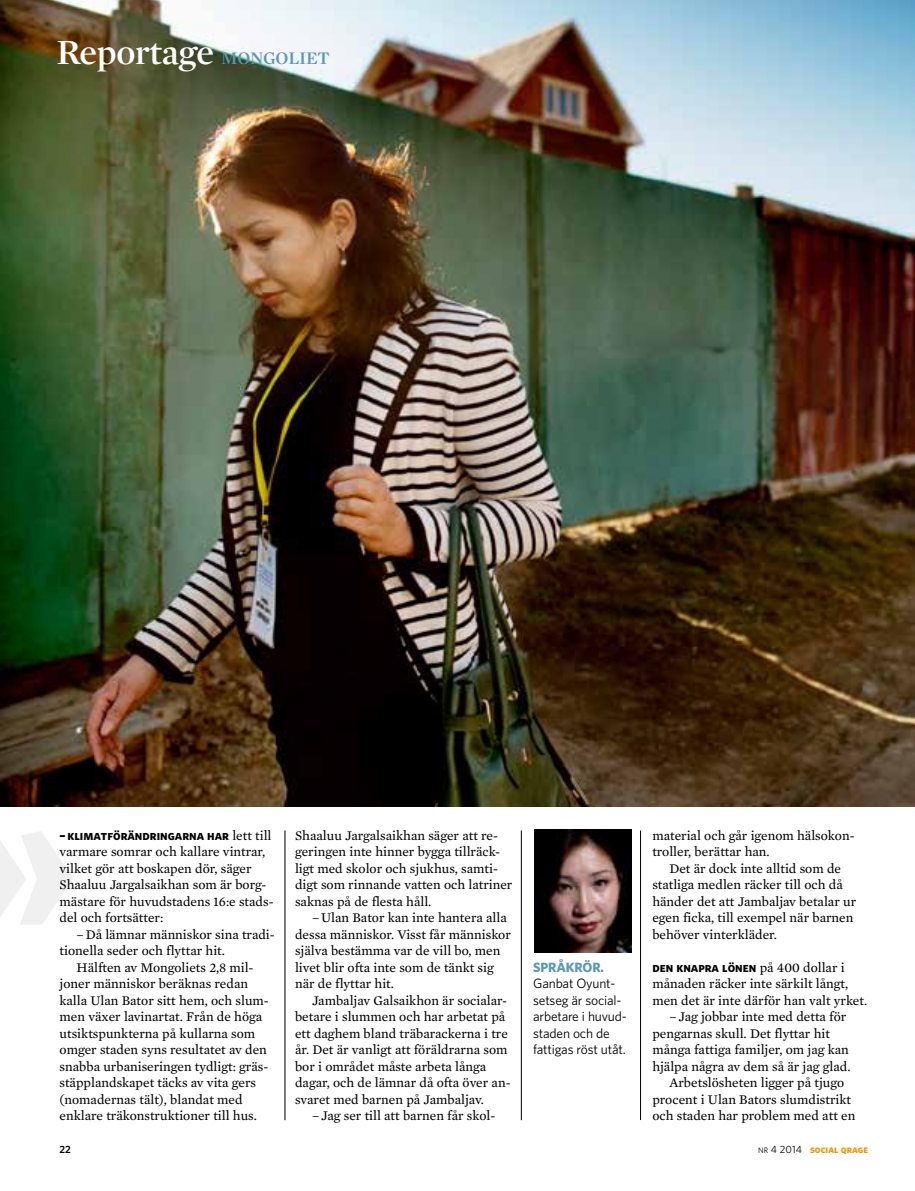
<style>
.page{position:relative;width:915px;height:1191px;background:#fff}
.page>*{position:absolute;margin:0;border:0;box-sizing:border-box;transform-origin:0 0}
.t1{font:600 36px "Mercury Display";letter-spacing:-.01em;color:#fff}
.Brödtext_med_indrag{font:13.5px/16.5px "Mercury Text G2";color:#000}
.Brödtext_utan_indrag{font:13.5px/16.5px "Mercury Text G2";color:#000}
.Bildtext{font:13.5px/16.5px "Whitney";letter-spacing:-.015em;color:#000}
.t2{font:10.5px "Whitney Bold SC";color:#f39200}
.t3{font:600 10.5px "Whitney";color:#000}
.s1{font-size:18px;color:#5998b5}
.s2{font-family:"Whitney Bold SC"}
.s3{font-weight:700;color:#5998b5}
.s4{font-family:"Whitney";font-size:7.8px;color:#000}
.s5{font-family:"Whitney";color:#000}
</style>
<div class="page">
<img style="left:0;top:0;width:914px;height:806px">
<svg style="left:0;top:831px;width:73px;height:93px"></svg>
<img style="left:534px;top:829px;width:97px;height:123px">
<hr style="left:284px;top:830px;width:1px;height:290px;background:#000">
<hr style="left:521px;top:830px;width:1px;height:290px;background:#000">
<hr style="left:640px;top:830px;width:1px;height:290px;background:#000">
<p class="t1" style="left:56px;top:31px;width:275px">Reportage <span class="s1">MONGOLIET</span></p>
<p class="Brödtext_utan_indrag" style="left:60px;top:827px;width:215px"><span class="s2">–klimatförändringarna har</span> lett till varmare somrar och kallare vintrar, vilket gör att boskapen dör, säger Shaaluu Jargalsaikhan som är borg&shy;mästare för huvudstadens 16:e stads&shy;del och fortsätter:</p>
<p class="Brödtext_med_indrag" style="left:60px;top:926px;width:217px;text-indent:17px">– Då lämnar människor sina tradi&shy;tionella seder och flyttar hit.</p>
<p class="Brödtext_med_indrag" style="left:60px;top:959px;width:211px;text-indent:17px">Hälften av Mongoliets 2,8 mil&shy;joner människor beräknas redan kalla Ulan Bator sitt hem, och slum&shy;men växer lavinartat. Från de höga utsiktspunkterna på kullarna som omger staden syns resultatet av den snabba urbaniseringen tydligt: gräs&shy;stäpplandskapet täcks av vita gers (nomadernas tält), blandat med enklare träkonstruktioner till hus.</p>
<p class="Brödtext_med_indrag" style="left:295px;top:827px;width:219px">Shaaluu Jargalsaikhan säger att re&shy;geringen inte hinner bygga tillräck&shy;ligt med skolor och sjukhus, samti&shy;digt som rinnande vatten och latriner saknas på de flesta håll.</p>
<p class="Brödtext_med_indrag" style="left:295px;top:909px;width:217px;text-indent:17px">– Ulan Bator kan inte hantera alla dessa människor. Visst får människor själva bestämma var de vill bo, men livet blir ofta inte som de tänkt sig när de flyttar hit.</p>
<p class="Brödtext_med_indrag" style="left:295px;top:992px;width:217px;text-indent:17px">Jambaljav Galsaikhon är socialar&shy;betare i slummen och har arbetat på ett daghem bland träbarackerna i tre år. Det är vanligt att föräldrarna som bor i området måste arbeta långa dagar, och de lämnar då ofta över an&shy;svaret med barnen på Jambaljav.</p>
<p class="Brödtext_med_indrag" style="left:312px;top:1107px;width:185px">– Jag ser till att barnen får skol-</p>
<p class="Bildtext" style="left:533px;top:958px;width:95px"><span class="s3">SPRÅKRÖR.<br></span>Ganbat Oyunt&shy;setseg är social&shy;arbetare i huvud&shy;staden och de fattigas röst utåt.</p>
<p class="Brödtext_med_indrag" style="left:652px;top:827px;width:204px">material och går igenom hälsokon&shy;troller, berättar han.</p>
<p class="Brödtext_med_indrag" style="left:652px;top:860px;width:205px;text-indent:17px">Det är dock inte alltid som de statliga medlen räcker till och då händer det att Jambaljav betalar ur egen ficka, till exempel när barnen behöver vinterkläder.</p>
<p class="Brödtext_utan_indrag" style="left:652px;top:959px;width:216px"><span class="s2">den knapra lönen</span> på 400 dollar i månaden räcker inte särkilt långt, men det är inte därför han valt yrket.</p>
<p class="Brödtext_med_indrag" style="left:652px;top:1008px;width:200px;text-indent:17px">– Jag jobbar inte med detta för pengarnas skull. Det flyttar hit många fattiga familjer, om jag kan hjälpa några av dem så är jag glad.</p>
<p class="Brödtext_med_indrag" style="left:652px;top:1074px;width:204px;text-align:center">Arbetslösheten ligger på tjugo procent i Ulan Bators slumdistrikt och staden har problem med att en</p>
<p class="t3" style="left:60px;top:1143px;width:13px">22</p>
<p class="t2" style="left:757px;top:1143px;width:112px"><span class="s4">nr</span> <span class="s5">4 2014</span> social qrage</p>
</div>
